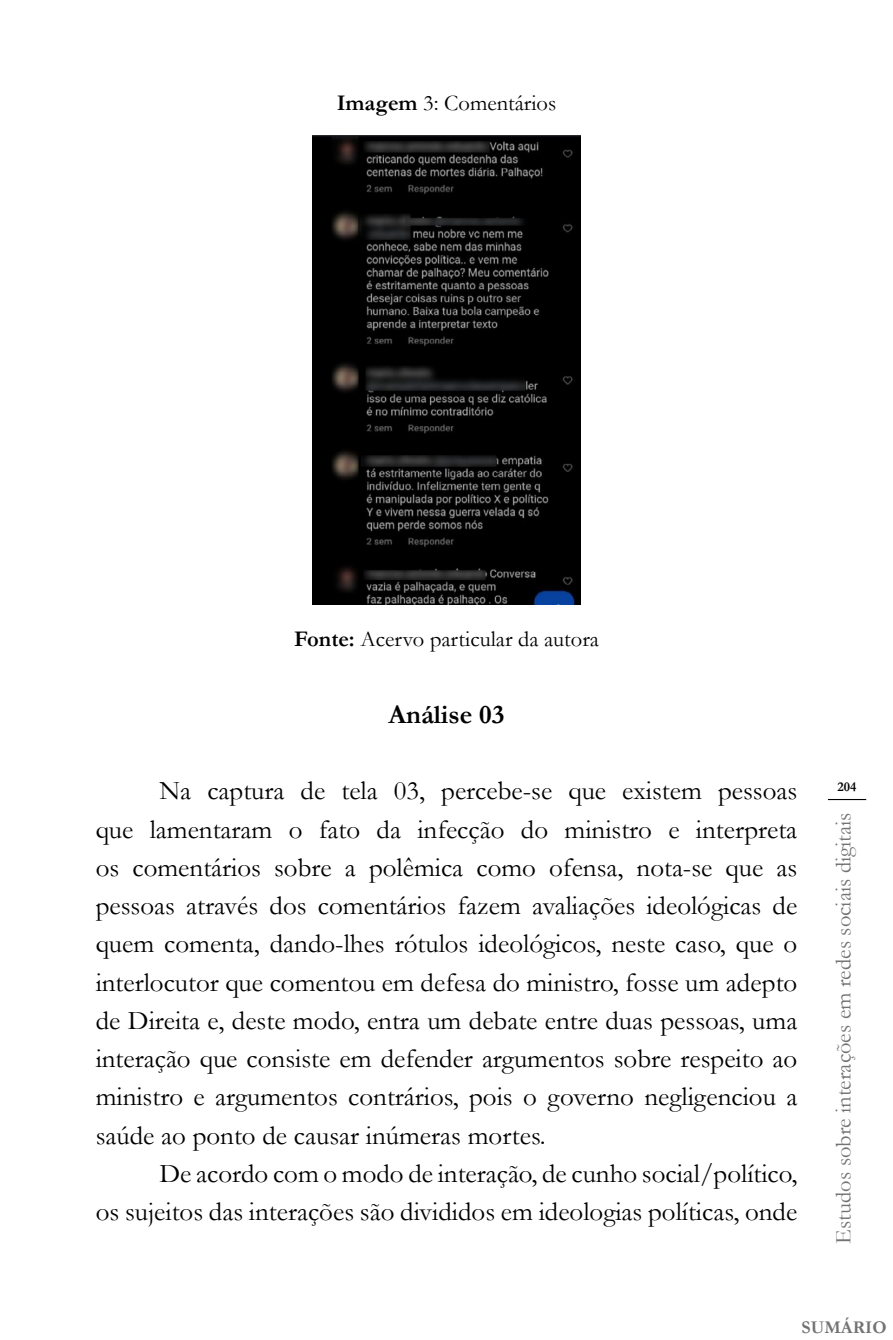
<style>
.page{position:relative;width:893px;height:1340px;background:#fff}
.page>*{position:absolute;margin:0;border:0;box-sizing:border-box;transform-origin:0 0}
.t1{font:27px/38.2px "Garamond";color:#000;text-align:justify}
.t2{font:700 27px "Garamond";color:#000}
.t3{font:22.5px "Garamond";color:#000}
.t4{font:22.5px "Garamond";color:#737373}
.t5{font:700 18px "Garamond";color:#737373}
.t6{font:700 13.5px "Garamond";color:#000}
.s1{font-weight:700}
</style>
<div class="page">
<hr style="left:828px;top:799px;width:38px;height:1px;background:#000">
<img style="left:313px;top:136px;width:267px;height:468px">
<p class="t3" style="left:337px;top:88px;width:221px"><span class="s1">Imagem</span> 3: Comentários</p>
<p class="t3" style="left:294px;top:624px;width:306px"><span class="s1">Fonte:</span> Acervo particular da autora</p>
<p class="t2" style="left:388px;top:695px;width:118px">Análise 03</p>
<p class="t1" style="left:96px;top:771px;width:703px;text-indent:64px">Na captura de tela 03, percebe-se que existem pessoas que lamentaram o fato da infecção do ministro e interpreta os comentários sobre a polêmica como ofensa, nota-se que as pessoas através dos comentários fazem avaliações ideológicas de quem comenta, dando-lhes rótulos ideológicos, neste caso, que o interlocutor que comentou em defesa do ministro, fosse um adepto de Direita e, deste modo, entra um debate entre duas pessoas, uma interação que consiste em defender argumentos sobre respeito ao ministro e argumentos contrários, pois o governo negligenciou a saúde ao ponto de causar inúmeras mortes.</p>
<p class="t1" style="left:96px;top:1153px;width:703px;text-align:right">De acordo com o modo de interação, de cunho social/político,<br>os sujeitos das interações são divididos em ideologias políticas, onde</p>
<p class="t6" style="left:837px;top:777px;width:20px">204</p>
<p class="t4" style="left:828px;top:1243px;width:432px;rotate:-90deg">Estudos sobre interações em redes sociais digitais</p>
<p class="t5" style="left:801px;top:1314px;width:87px">SUMÁRIO</p>
</div>
